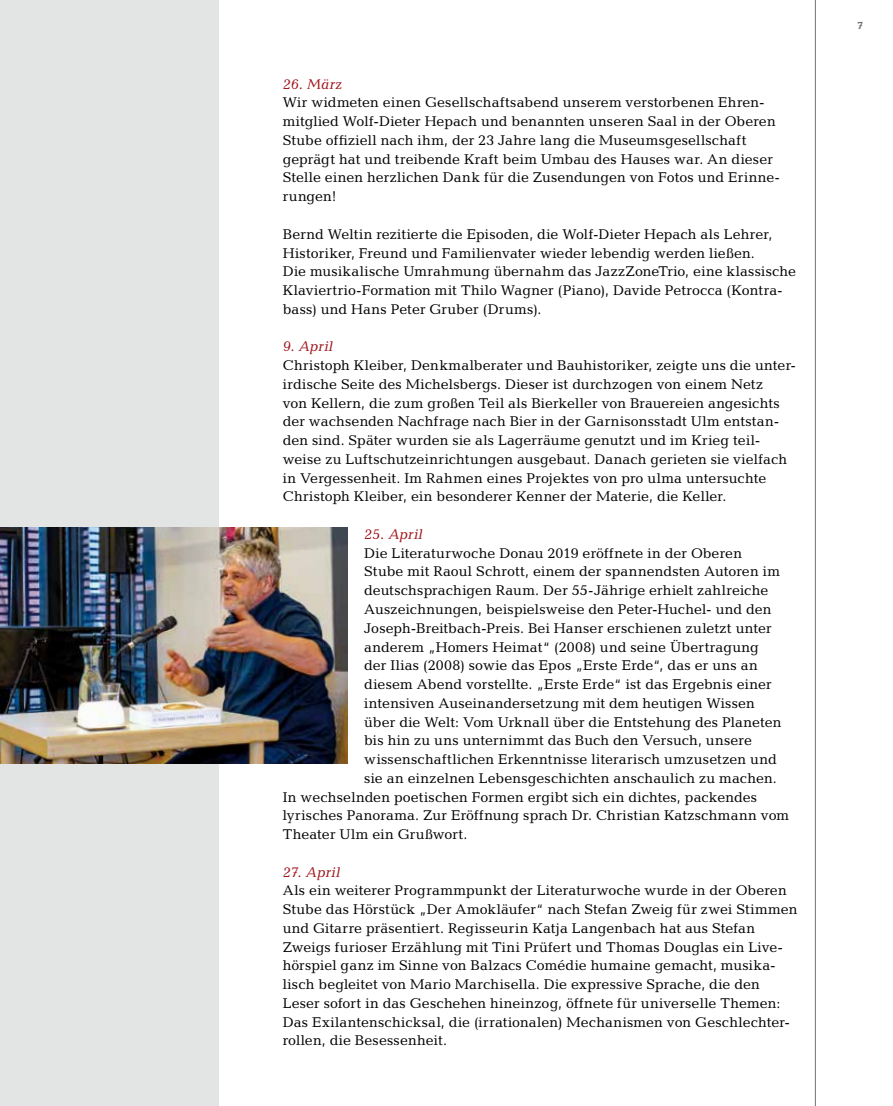
<style>
.page{position:relative;width:893px;height:1106px;background:#fff}
.page>*{position:absolute;margin:0;border:0;box-sizing:border-box;transform-origin:0 0}
.t1{font:14.25px/18.8px "Candida";letter-spacing:.01em;color:#000}
.t2{font:italic 14.25px "Candida";letter-spacing:.01em;color:#9f131c}
.t3{font:700 10.5px "Candida";color:#707172}
</style>
<div class="page">
<div style="left:0;top:0;width:218px;height:1106px;background:#e3e4e4"></div>
<hr style="left:815px;top:0;width:1px;height:1106px;background:#707172">
<img style="left:0;top:528px;width:347px;height:235px">
<p class="t2" style="left:283px;top:76px;width:61px">26. März</p>
<p class="t1" style="left:283px;top:93px;width:499px">Wir widmeten einen Gesellschaftsabend unserem verstorbenen Ehren&shy;mitglied Wolf-Dieter Hepach und benannten unseren Saal in der Oberen Stube offiziell nach ihm, der 23 Jahre lang die Museumsgesellschaft geprägt hat und treibende Kraft beim Umbau des Hauses war. An dieser Stelle einen herzlichen Dank für die Zusendungen von Fotos und Erinne&shy;rungen!</p>
<p class="t1" style="left:283px;top:224px;width:515px">Bernd Weltin rezitierte die Episoden, die Wolf-Dieter Hepach als Lehrer, Historiker, Freund und Familienvater wieder lebendig werden ließen.<br>Die musikalische Umrahmung übernahm das JazzZoneTrio, eine klassische Klaviertrio-Formation mit Thilo Wagner (Piano), Davide Petrocca (Kontra&shy;bass) und Hans Peter Gruber (Drums).</p>
<p class="t2" style="left:283px;top:338px;width:52px">9. April</p>
<p class="t1" style="left:283px;top:356px;width:515px">Christoph Kleiber, Denkmalberater und Bauhistoriker, zeigte uns die unter&shy;irdische Seite des Michelsbergs. Dieser ist durchzogen von einem Netz<br>von Kellern, die zum großen Teil als Bierkeller von Brauereien angesichts der wachsenden Nachfrage nach Bier in der Garnisonsstadt Ulm entstan&shy;den sind. Später wurden sie als Lagerräume genutzt und im Krieg teil&shy;weise zu Luftschutzeinrichtungen ausgebaut. Danach gerieten sie vielfach in Vergessenheit. Im Rahmen eines Projektes von pro ulma untersuchte Christoph Kleiber, ein besonderer Kenner der Materie, die Keller.</p>
<p class="t2" style="left:364px;top:526px;width:60px">25. April</p>
<p class="t1" style="left:364px;top:543px;width:379px">Die Literaturwoche Donau 2019 eröffnete in der Oberen</p>
<p class="t1" style="left:364px;top:562px;width:417px">Stube mit Raoul Schrott, einem der spannendsten Autoren im</p>
<p class="t1" style="left:364px;top:581px;width:406px">deutschsprachigen Raum. Der 55-Jährige erhielt zahlreiche</p>
<p class="t1" style="left:364px;top:600px;width:409px">Auszeichnungen, beispielsweise den Peter-Huchel- und den</p>
<p class="t1" style="left:364px;top:618px;width:409px">Joseph-Breitbach-Preis. Bei Hanser erschienen zuletzt unter</p>
<p class="t1" style="left:364px;top:637px;width:396px">anderem „Homers Heimat“ (2008) und seine Übertragung</p>
<p class="t1" style="left:364px;top:656px;width:395px">der Ilias (2008) sowie das Epos „Erste Erde“, das er uns an</p>
<p class="t1" style="left:364px;top:675px;width:409px">diesem Abend vorstellte. „Erste Erde“ ist das Ergebnis einer</p>
<p class="t1" style="left:364px;top:693px;width:392px">intensiven Auseinandersetzung mit dem heutigen Wissen</p>
<p class="t1" style="left:364px;top:712px;width:419px">über die Welt: Vom Urknall über die Entstehung des Planeten</p>
<p class="t1" style="left:364px;top:731px;width:389px">bis hin zu uns unternimmt das Buch den Versuch, unsere</p>
<p class="t1" style="left:364px;top:750px;width:414px">wissenschaftlichen Erkenntnisse literarisch umzusetzen und</p>
<p class="t1" style="left:364px;top:768px;width:414px">sie an einzelnen Lebensgeschichten anschaulich zu machen.</p>
<p class="t1" style="left:283px;top:787px;width:476px">In wechselnden poetischen Formen ergibt sich ein dichtes, packendes</p>
<p class="t1" style="left:283px;top:806px;width:508px">lyrisches Panorama. Zur Eröffnung sprach Dr. Christian Katzschmann vom</p>
<p class="t1" style="left:283px;top:825px;width:186px">Theater Ulm ein Grußwort.</p>
<p class="t2" style="left:283px;top:863px;width:59px">27. April</p>
<p class="t1" style="left:283px;top:881px;width:516px">Als ein weiterer Programmpunkt der Literaturwoche wurde in der Oberen Stube das Hörstück „Der Amokläufer“ nach Stefan Zweig für zwei Stimmen und Gitarre präsentiert. Regisseurin Katja Langenbach hat aus Stefan Zweigs furioser Erzählung mit Tini Prüfert und Thomas Douglas ein Live&shy;hörspiel ganz im Sinne von Balzacs Comédie humaine gemacht, musika&shy;lisch begleitet von Mario Marchisella. Die expressive Sprache, die den Leser sofort in das Geschehen hineinzog, öffnete für universelle Themen:<br>Das Exilantenschicksal, die (irrationalen) Mechanismen von Geschlechter&shy;rollen, die Besessenheit.</p>
<p class="t3" style="left:857px;top:20px;width:7px">7</p>
</div>
